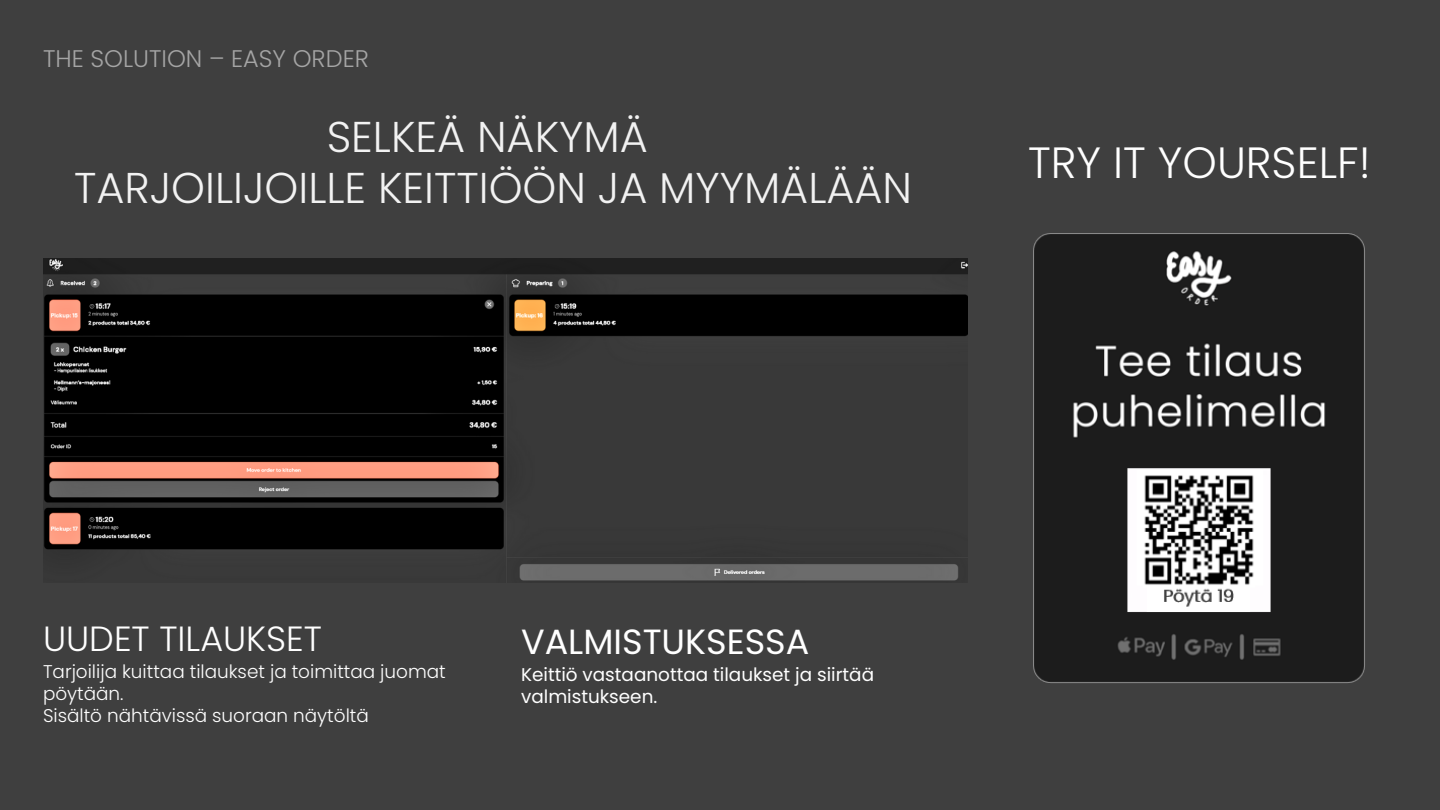
<style>
.page{position:relative;width:1440px;height:810px;background:#3f3f3f}
.page>*{position:absolute;margin:0;border:0;box-sizing:border-box;transform-origin:0 0}
.t1{font:300 43.7px "Poppins";color:#fff}
.t2{font:300 43.1px/51px "Poppins";color:#f2f2f2;text-align:center}
.t3{font:35px "Poppins";color:#fff}
.t4{font:300 35px "Poppins";color:#fff}
.t5{font:300 24px "Poppins";color:#a5a5a5}
.t6{font:300 18.4px/21.8px "Poppins";color:#fff}
.t7{font:18.4px/21.8px "Poppins";color:#fff}
</style>
<div class="page">
<img style="left:1033px;top:233px;width:332px;height:450px">
<img style="left:43px;top:258px;width:924px;height:325px">
<p class="t5" style="left:43px;top:41px;width:327px">THE SOLUTION – EASY ORDER</p>
<p class="t2" style="left:74px;top:112px;width:840px">SELKEÄ NÄKYMÄ<br>TARJOILIJOILLE KEITTIÖÖN JA MYYMÄLÄÄN</p>
<p class="t1" style="left:1028px;top:132px;width:344px">TRY IT YOURSELF!</p>
<p class="t4" style="left:43px;top:615px;width:280px">UUDET TILAUKSET</p>
<p class="t6" style="left:43px;top:661px;width:404px">Tarjoilija kuittaa tilaukset ja toimittaa juomat pöytään.</p>
<p class="t6" style="left:43px;top:705px;width:327px">Sisältö nähtävissä suoraan näytöltä</p>
<p class="t3" style="left:521px;top:617px;width:290px">VALMISTUKSESSA</p>
<p class="t7" style="left:521px;top:664px;width:355px">Keittiö vastaanottaa tilaukset ja siirtää valmistukseen.</p>
</div>
